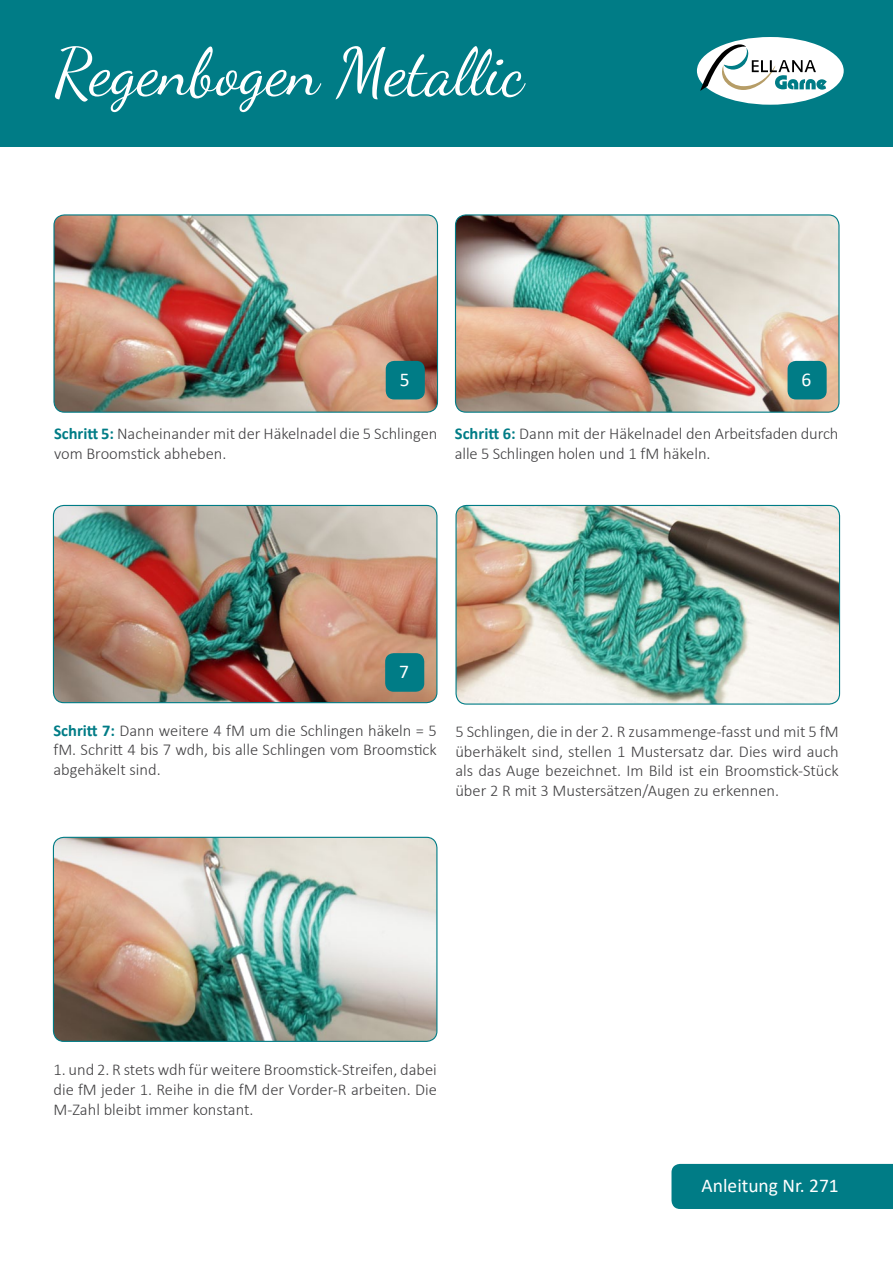
<style>
.page{position:relative;width:893px;height:1263px;background:#fff}
.page>*{position:absolute;margin:0;border:0;box-sizing:border-box;transform-origin:0 0}
.t1{font:66px "Dancing Script";color:#fff}
.t2{font:19.5px "Calibri";color:#fff}
.t3{font:300 16.5px/19.8px "Calibri";color:#414042;text-align:justify}
.s1{font-weight:700;color:#007c86}
</style>
<div class="page">
<div style="left:671px;top:1164px;width:222px;height:45px;background:#007c86"></div>
<div style="left:0;top:0;width:893px;height:147px;background:#007c86"></div>
<div style="left:697px;top:37px;width:147px;height:68px;background:#fff;border-radius:50%"></div>
<svg style="left:700px;top:44px;width:127px;height:47px"></svg>
<img style="left:55px;top:216px;width:382px;height:195px">
<div style="left:53px;top:214px;width:385px;height:199px;border:1px solid #007c86;border-radius:11px"></div>
<img style="left:53px;top:505px;width:384px;height:198px">
<div style="left:53px;top:505px;width:384px;height:198px;border:1px solid #007c86;border-radius:11px"></div>
<img style="left:455px;top:215px;width:384px;height:197px">
<div style="left:455px;top:214px;width:384px;height:199px;border:1px solid #007c86;border-radius:11px"></div>
<img style="left:457px;top:505px;width:382px;height:198px">
<div style="left:455px;top:505px;width:385px;height:200px;border:1px solid #007c86;border-radius:11px"></div>
<img style="left:53px;top:837px;width:384px;height:204px">
<div style="left:53px;top:837px;width:384px;height:205px;border:1px solid #007c86;border-radius:10px"></div>
<div style="left:386px;top:361px;width:39px;height:38px;background:#007c86;border-radius:9px"></div>
<div style="left:385px;top:653px;width:39px;height:39px;background:#007c86;border-radius:9px"></div>
<div style="left:788px;top:361px;width:39px;height:38px;background:#007c86;border-radius:9px"></div>
<h1 class="t1" style="left:54px;top:33px;width:471px">Regenbogen Metallic</h1>
<p class="t2" style="left:400px;top:366px;width:11px">5</p>
<p class="t2" style="left:802px;top:366px;width:11px">6</p>
<p class="t3" style="left:54px;top:424px;width:385px"><span class="s1">Schritt 5:</span> Nacheinander mit der Häkelnadel die 5 Schlingen vom Broomstick abheben.</p>
<p class="t3" style="left:455px;top:424px;width:385px"><span class="s1">Schritt 6:</span> Dann mit der Häkelnadel den Arbeitsfaden durch alle 5 Schlingen holen und 1 fM häkeln.</p>
<p class="t2" style="left:399px;top:658px;width:11px">7</p>
<p class="t3" style="left:53px;top:720px;width:385px"><span class="s1">Schritt 7:</span> Dann weitere 4 fM um die Schlingen häkeln = 5 fM. Schritt 4 bis 7 wdh, bis alle Schlingen vom Broomstick abgehäkelt sind.</p>
<p class="t3" style="left:455px;top:721px;width:385px">5 Schlingen, die in der 2. R zusammenge-fasst und mit 5 fM überhäkelt sind, stellen 1 Mustersatz dar. Dies wird auch als das Auge bezeichnet. Im Bild ist ein Broomstick-Stück über 2 R mit 3 Mustersätzen/Augen zu erkennen.</p>
<p class="t3" style="left:53px;top:1059px;width:385px">1. und 2. R stets wdh für weitere Broomstick-Streifen, dabei die fM jeder 1. Reihe in die fM der Vorder-R arbeiten. Die M-Zahl bleibt immer konstant.</p>
<p class="t2" style="left:702px;top:1171px;width:139px">Anleitung Nr. 271</p>
</div>
